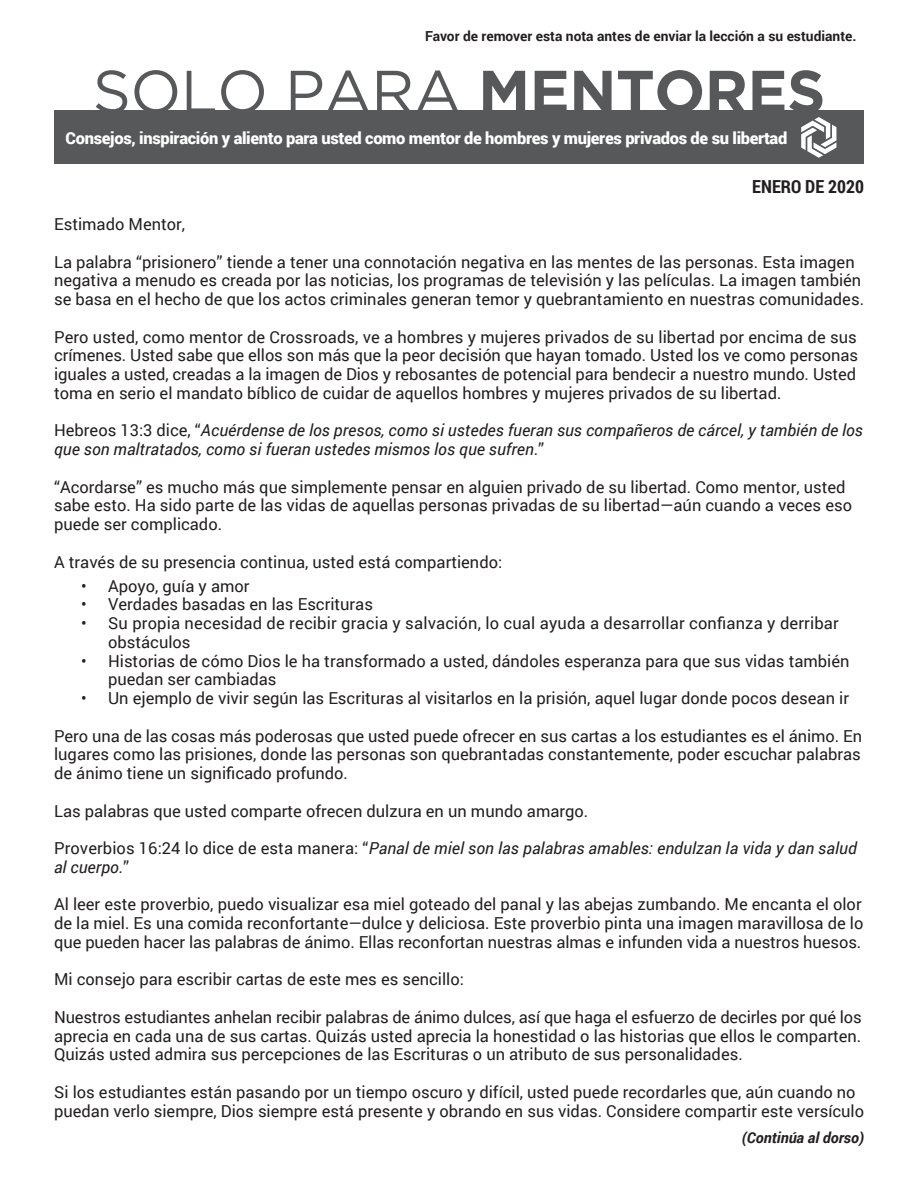
<style>
.page{position:relative;width:918px;height:1188px;background:#fff}
.page>*{position:absolute;margin:0;border:0;box-sizing:border-box;transform-origin:0 0}
.t1{font:60px "Gotham";letter-spacing:-.01em;color:#57585a}
.t2{font:700 18px "Roboto Condensed";color:#231f20}
.t3{font:16.5px/18.8px "Roboto";color:#231f20}
.t4{font:italic 16.5px/18.8px "Roboto";color:#231f20}
.t5{font:900 16.5px "Roboto";letter-spacing:-.02em;color:#fff}
.Body_Copy_Front_Page{font:italic 700 15px "Roboto";color:#231f20}
.t6{font:700 13.8px "Roboto";color:#231f20}
.s1{font-weight:700}
.s2{font-style:normal}
</style>
<div class="page">
<div style="left:54px;top:110px;width:810px;height:54px;background:#57585a"></div>
<svg style="left:801px;top:117px;width:35px;height:41px"></svg>
<p class="t6" style="left:425px;top:27px;width:433px">Favor de remover esta nota antes de enviar la lección a su estudiante.</p>
<p class="t1" style="left:93px;top:53px;width:734px">SOLO PARA <span class="s1">MENTORES</span></p>
<p class="t5" style="left:66px;top:127px;width:723px">Consejos, inspiración y aliento para usted como mentor de hombres y mujeres privados de su libertad</p>
<p class="t2" style="left:752px;top:174px;width:113px">ENERO DE 2020</p>
<p class="t3" style="left:54px;top:214px;width:133px">Estimado Mentor,</p>
<p class="t3" style="left:54px;top:252px;width:811px">La palabra “prisionero” tiende a tener una connotación negativa en las mentes de las personas. Esta imagen negativa a menudo es creada por las noticias, los programas de televisión y las películas. La imagen también se basa en el hecho de que los actos criminales generan temor y quebrantamiento en nuestras comunidades.</p>
<p class="t3" style="left:54px;top:327px;width:806px;text-align:justify">Pero usted, como mentor de Crossroads, ve a hombres y mujeres privados de su libertad por encima de sus crímenes. Usted sabe que ellos son más que la peor decisión que hayan tomado. Usted los ve como personas iguales a usted, creadas a la imagen de Dios y rebosantes de potencial para bendecir a nuestro mundo. Usted toma en serio el mandato bíblico de cuidar de aquellos hombres y mujeres privados de su libertad.</p>
<p class="t4" style="left:54px;top:421px;width:810px"><span class="s2">Hebreos 13:3 dice, “</span>Acuérdense de los presos, como si ustedes fueran sus compañeros de cárcel, y también de los que son maltratados, como si fueran ustedes mismos los que sufren<span class="s2">.”</span></p>
<p class="t3" style="left:54px;top:477px;width:799px">“Acordarse” es mucho más que simplemente pensar en alguien privado de su libertad. Como mentor, usted sabe esto. Ha sido parte de las vidas de aquellas personas privadas de su libertad—aún cuando a veces eso puede ser complicado.</p>
<p class="t3" style="left:54px;top:552px;width:450px">A través de su presencia continua, usted está compartiendo:</p>
<p class="t3" style="left:81px;top:576px;width:170px">• Apoyo, guía y amor</p>
<p class="t3" style="left:81px;top:595px;width:293px">• Verdades basadas en las Escrituras</p>
<p class="t3" style="left:108px;top:613px;width:732px;text-indent:-27px">• Su propia necesidad de recibir gracia y salvación, lo cual ayuda a desarrollar confianza y derribar obstáculos</p>
<p class="t3" style="left:108px;top:651px;width:743px;text-indent:-27px">• Historias de cómo Dios le ha transformado a usted, dándoles esperanza para que sus vidas también puedan ser cambiadas</p>
<p class="t3" style="left:81px;top:688px;width:769px">• Un ejemplo de vivir según las Escrituras al visitarlos en la prisión, aquel lugar donde pocos desean ir</p>
<p class="t3" style="left:54px;top:726px;width:810px;text-align:justify">Pero una de las cosas más poderosas que usted puede ofrecer en sus cartas a los estudiantes es el ánimo. En lugares como las prisiones, donde las personas son quebrantadas constantemente, poder escuchar palabras de ánimo tiene un significado profundo.</p>
<p class="t3" style="left:54px;top:801px;width:536px">Las palabras que usted comparte ofrecen dulzura en un mundo amargo.</p>
<p class="t4" style="left:54px;top:838px;width:804px"><span class="s2">Proverbios 16:24 lo dice de esta manera: “</span>Panal de miel son las palabras amables: endulzan la vida y dan salud al cuerpo.<span class="s2">”</span></p>
<p class="t3" style="left:54px;top:895px;width:811px;text-align:justify">Al leer este proverbio, puedo visualizar esa miel goteado del panal y las abejas zumbando. Me encanta el olor de la miel. Es una comida reconfortante—dulce y deliciosa. Este proverbio pinta una imagen maravillosa de lo que pueden hacer las palabras de ánimo. Ellas reconfortan nuestras almas e infunden vida a nuestros huesos.</p>
<p class="t3" style="left:54px;top:970px;width:411px">Mi consejo para escribir cartas de este mes es sencillo:</p>
<p class="t3" style="left:54px;top:1007px;width:809px;text-align:justify">Nuestros estudiantes anhelan recibir palabras de ánimo dulces, así que haga el esfuerzo de decirles por qué los aprecia en cada una de sus cartas. Quizás usted aprecia la honestidad o las historias que ellos le comparten.<br>Quizás usted admira sus percepciones de las Escrituras o un atributo de sus personalidades.</p>
<p class="t3" style="left:54px;top:1082px;width:812px">Si los estudiantes están pasando por un tiempo oscuro y difícil, usted puede recordarles que, aún cuando no puedan verlo siempre, Dios siempre está presente y obrando en sus vidas. Considere compartir este versículo</p>
<p class="Body_Copy_Front_Page" style="left:742px;top:1127px;width:124px">(Continúa al dorso)</p>
</div>
